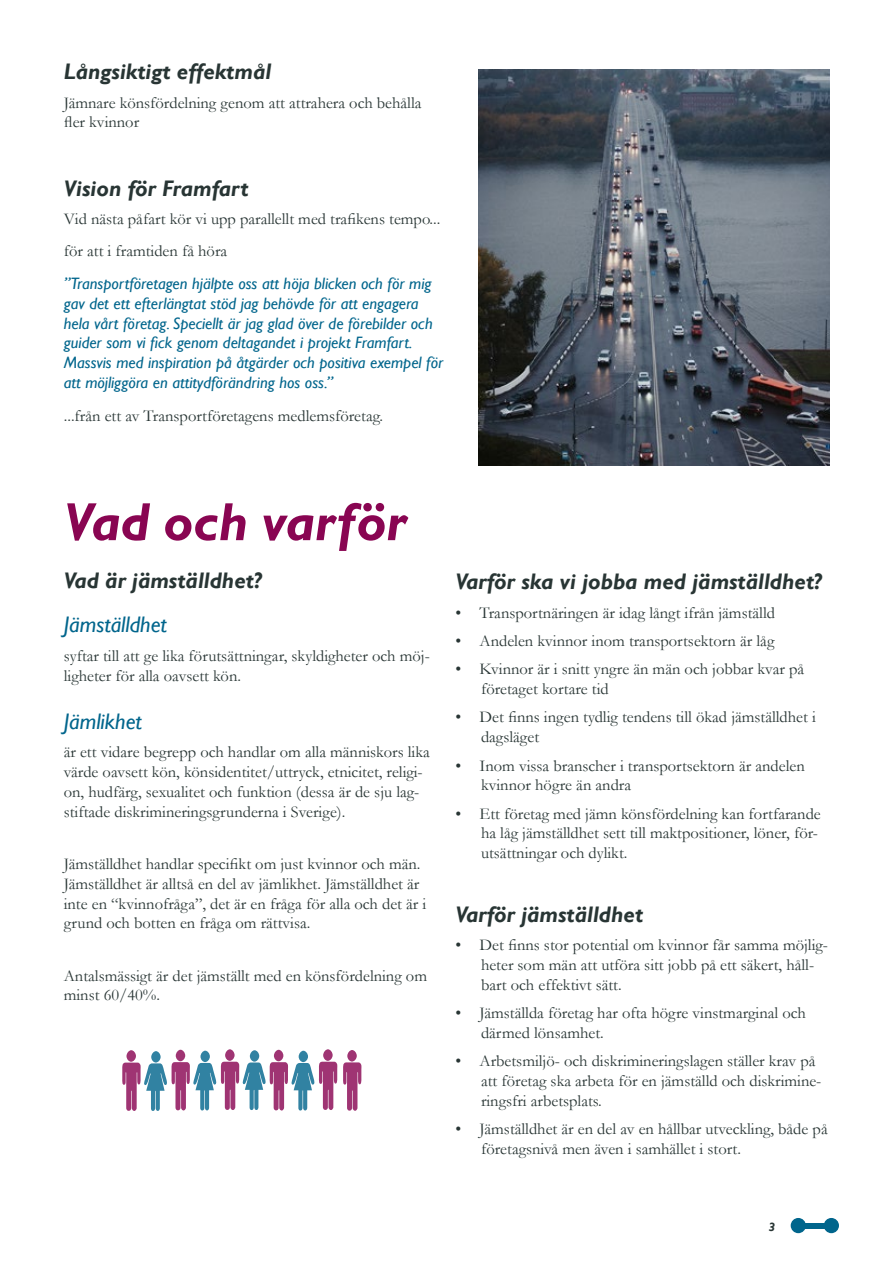
<style>
.page{position:relative;width:893px;height:1263px;background:#fff}
.page>*{position:absolute;margin:0;border:0;box-sizing:border-box;transform-origin:0 0}
.t1{font:italic 700 54px "Gill Sans";letter-spacing:-.005em;color:#890552}
.t2{font:italic 700 22.5px "Gill Sans";color:#283534}
.t3{font:italic 22.5px "Gill Sans";color:#00658c}
.t4{font:16.5px/19.8px "Garamond";color:#283534}
.t5{font:italic 16.5px/19.8px "Gill Sans";color:#00658c}
.t6{font:italic 700 12px "Gill Sans";color:#283534}
</style>
<div class="page">
<div style="left:791px;top:1218px;width:15px;height:15px;background:#00658c;border-radius:50%"></div>
<div style="left:824px;top:1218px;width:15px;height:15px;background:#00658c;border-radius:50%"></div>
<div style="left:800px;top:1222px;width:32px;height:6px;background:#00658c"></div>
<img style="left:478px;top:69px;width:351px;height:397px">
<svg style="left:122px;top:1049px;width:215px;height:62px"></svg>
<svg style="left:343px;top:1050px;width:18px;height:61px"></svg>
<h2 class="t2" style="left:64px;top:59px;width:209px">Långsiktigt effektmål</h2>
<p class="t4" style="left:64px;top:92px;width:359px">Jämnare könsfördelning genom att attrahera och behålla fler kvinnor</p>
<h2 class="t2" style="left:64px;top:175px;width:186px">Vision för Framfart</h2>
<p class="t4" style="left:64px;top:202px;width:378px;line-height:32.5px">Vid nästa påfart kör vi upp parallellt med trafikens tempo... för att i framtiden få höra</p>
<p class="t5" style="left:64px;top:274px;width:381px">”Transportföretagen hjälpte oss att höja blicken och för mig gav det ett efterlängtat stöd jag behövde för att engagera hela vårt företag. Speciellt är jag glad över de förebilder och guider som vi fick genom deltagandet i projekt Framfart.<br>Massvis med inspiration på åtgärder och positiva exempel för att möjliggöra en attitydförändring hos oss.”</p>
<p class="t4" style="left:64px;top:405px;width:321px">...från ett av Transportföretagens medlemsföretag.</p>
<h1 class="t1" style="left:64px;top:491px;width:344px">Vad och varför</h1>
<h2 class="t2" style="left:64px;top:568px;width:199px">Vad är jämställdhet?</h2>
<h2 class="t3" style="left:64px;top:612px;width:105px">Jämställdhet</h2>
<p class="t4" style="left:64px;top:645px;width:368px">syftar till att ge lika förutsättningar, skyldigheter och möj&shy;ligheter för alla oavsett kön.</p>
<h2 class="t3" style="left:64px;top:708px;width:80px">Jämlikhet</h2>
<p class="t4" style="left:64px;top:742px;width:368px">är ett vidare begrepp och handlar om alla människors lika värde oavsett kön, könsidentitet/uttryck, etnicitet, religi&shy;on, hudfärg, sexualitet och funktion (dessa är de sju lag&shy;stiftade diskrimineringsgrunderna i Sverige).</p>
<p class="t4" style="left:64px;top:853px;width:364px">Jämställdhet handlar specifikt om just kvinnor och män.<br>Jämställdhet är alltså en del av jämlikhet. Jämställdhet är inte en “kvinnofråga”, det är en fråga för alla och det är i grund och botten en fråga om rättvisa.</p>
<p class="t4" style="left:64px;top:965px;width:365px">Antalsmässigt är det jämställt med en könsfördelning om minst 60/40%.</p>
<h2 class="t2" style="left:455px;top:569px;width:368px">Varför ska vi jobba med jämställdhet?</h2>
<p class="t4" style="left:455px;top:602px;width:321px">• Transportnäringen är idag långt ifrån jämställd</p>
<p class="t4" style="left:455px;top:630px;width:320px">• Andelen kvinnor inom transportsektorn är låg</p>
<p class="t4" style="left:481px;top:659px;width:325px;text-indent:-26px">• Kvinnor är i snitt yngre än män och jobbar kvar på företaget kortare tid</p>
<p class="t4" style="left:481px;top:707px;width:336px;text-indent:-26px">• Det finns ingen tydlig tendens till ökad jämställdhet i dagsläget</p>
<p class="t4" style="left:481px;top:755px;width:325px;text-indent:-26px">• Inom vissa branscher i transportsektorn är andelen kvinnor högre än andra</p>
<p class="t4" style="left:481px;top:803px;width:341px;text-indent:-26px">• Ett företag med jämn könsfördelning kan fortfarande ha låg jämställdhet sett till maktpositioner, löner, för&shy;utsättningar och dylikt.</p>
<h2 class="t2" style="left:455px;top:901px;width:189px">Varför jämställdhet</h2>
<p class="t4" style="left:481px;top:935px;width:349px;text-indent:-26px">• Det finns stor potential om kvinnor får samma möjlig&shy;heter som män att utföra sitt jobb på ett säkert, håll&shy;bart och effektivt sätt.</p>
<p class="t4" style="left:481px;top:1003px;width:326px;text-indent:-26px">• Jämställda företag har ofta högre vinstmarginal och därmed lönsamhet.</p>
<p class="t4" style="left:481px;top:1051px;width:342px;text-indent:-26px">• Arbetsmiljö- och diskrimineringslagen ställer krav på att företag ska arbeta för en jämställd och diskrimine&shy;ringsfri arbetsplats.</p>
<p class="t4" style="left:481px;top:1119px;width:348px;text-indent:-26px">• Jämställdhet är en del av en hållbar utveckling, både på företagsnivå men även i samhället i stort.</p>
<p class="t6" style="left:769px;top:1220px;width:8px">3</p>
</div>
